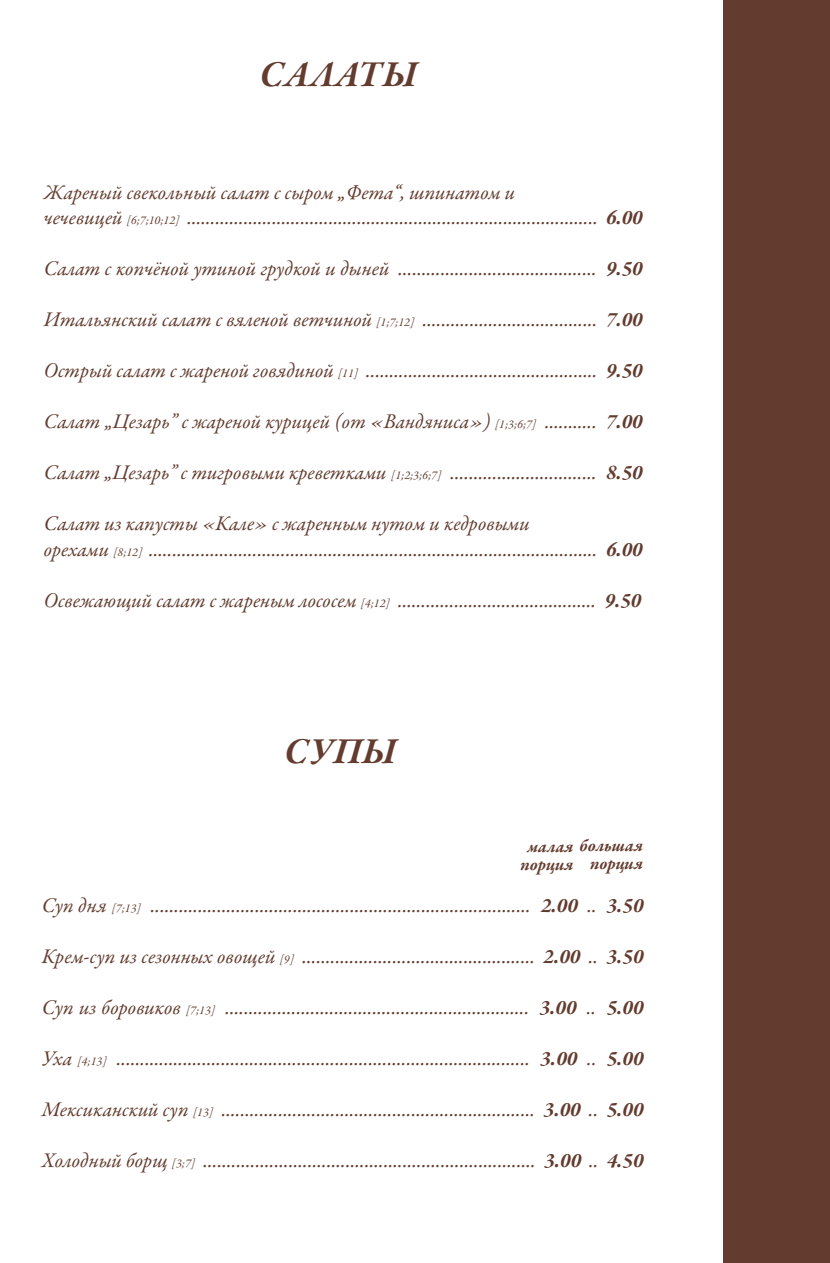
<style>
.page{position:relative;width:830px;height:1263px;background:#fff}
.page>*{position:absolute;margin:0;border:0;box-sizing:border-box;transform-origin:0 0}
.t1{font:italic 700 37.5px "Garamond Premr Pro";letter-spacing:.02em;color:#633c2f}
.t2{font:italic 21px/25.5px "Garamond Premr Pro";color:#633c2f}
.t3{font:italic 700 18px/18.6px "Garamond Premr Pro";color:#633c2f}
.s1{font-size:12px}
.s2{font-weight:700}
</style>
<div class="page">
<div style="left:723px;top:0;width:106px;height:1263px;background:#633c2f"></div>
<h1 class="t1" style="left:259px;top:58px;width:159px">САЛАТЫ</h1>
<p class="t2" style="left:44px;top:181px;width:600px">Жареный свекольный салат с сыром „Фета“, шпинатом и<br>чечевицей <span class="s1">[6;7;10;12]</span> ....................................................................................... <span class="s2">6.00</span></p>
<p class="t2" style="left:44px;top:258px;width:600px">Салат с копчёной утиной грудкой и дыней .......................................... <span class="s2">9.50</span></p>
<p class="t2" style="left:44px;top:309px;width:600px">Итальянский салат с вяленой ветчиной <span class="s1">[1;7;12]</span> ..................................... <span class="s2">7.00</span></p>
<p class="t2" style="left:44px;top:360px;width:600px">Oстрый cалат с жареной говядиной <span class="s1">[11]</span> ................................................. <span class="s2">9.50</span></p>
<p class="t2" style="left:44px;top:411px;width:600px">Салат „Цезарь” с жареной курицей (от «Вандяниса») <span class="s1">[1;3;6;7]</span> ........... <span class="s2">7.00</span></p>
<p class="t2" style="left:44px;top:462px;width:600px">Салат „Цезарь” с тигровыми креветками <span class="s1">[1;2;3;6;7]</span> ............................... <span class="s2">8.50</span></p>
<p class="t2" style="left:44px;top:513px;width:600px">Салат из капусты «Кале» с жаренным нутом и кедровыми<br>орехами <span class="s1">[8;12]</span> ............................................................................................... <span class="s2">6.00</span></p>
<p class="t2" style="left:44px;top:589px;width:598px">Освежающий салат с жареным лососем <span class="s1">[4;12]</span> .......................................... <span class="s2">9.50</span></p>
<h1 class="t1" style="left:284px;top:735px;width:113px">СУПЫ</h1>
<p class="t3" style="left:520px;top:838px;width:124px;text-indent:7px">малая большая порция</p>
<p class="t3" style="left:589px;top:856px;width:54px">порция</p>
<p class="t2" style="left:42px;top:895px;width:602px">Суп дня <span class="s1">[7;13]</span> ................................................................................ <span class="s2">2.00</span> .. <span class="s2">3.50</span></p>
<p class="t2" style="left:42px;top:946px;width:602px">Крем-суп из сезонных овощей <span class="s1">[9]</span> ................................................. <span class="s2">2.00</span> .. <span class="s2">3.50</span></p>
<p class="t2" style="left:42px;top:997px;width:602px">Суп из боровиков <span class="s1">[7;13]</span> ................................................................ <span class="s2">3.00</span> .. <span class="s2">5.00</span></p>
<p class="t2" style="left:42px;top:1048px;width:602px">Уха <span class="s1">[4;13]</span> ....................................................................................... <span class="s2">3.00</span> .. <span class="s2">5.00</span></p>
<p class="t2" style="left:42px;top:1099px;width:602px">Мексиканский суп <span class="s1">[13]</span> .................................................................. <span class="s2">3.00</span> .. <span class="s2">5.00</span></p>
<p class="t2" style="left:42px;top:1150px;width:602px">Холодный борщ <span class="s1">[3;7]</span> ...................................................................... <span class="s2">3.00</span> .. <span class="s2">4.50</span></p>
</div>
